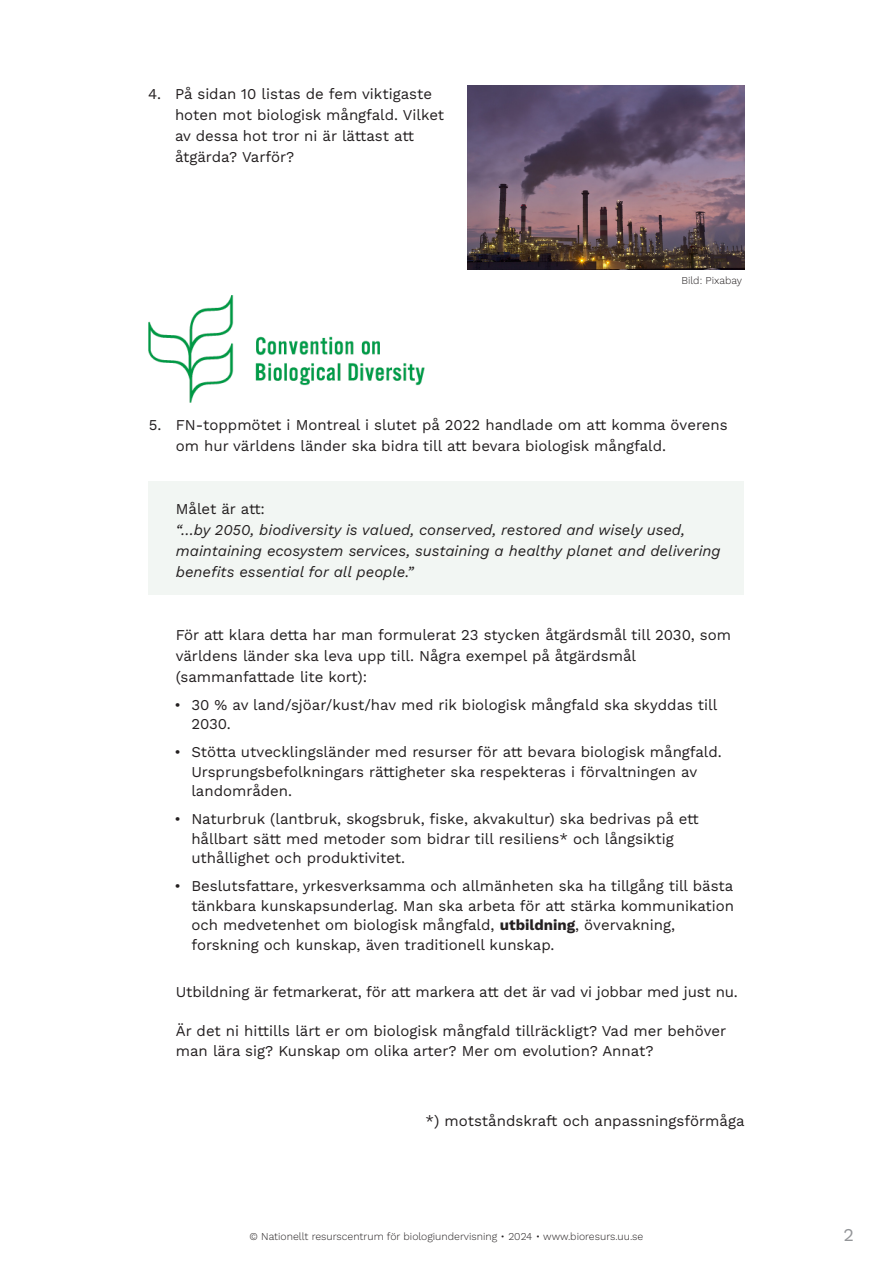
<style>
.page{position:relative;width:893px;height:1263px;background:#fff}
.page>*{position:absolute;margin:0;border:0;box-sizing:border-box;transform-origin:0 0}
.t1{font:18px "Work Sans";color:#939598}
.Punktlista{font:15px/19.5px "Work Sans";color:#231f20}
.t2{font:italic 15px/21px "Work Sans";color:#231f20}
.Foto{font:300 10.5px "Work Sans";color:#231f20}
.s1{font-style:normal}
.s2{font-weight:700}
</style>
<div class="page">
<div style="left:148px;top:482px;width:595px;height:113px;background:#f2f6f3"></div>
<img style="left:468px;top:85px;width:276px;height:184px">
<img style="left:149px;top:295px;width:276px;height:108px">
<p class="Punktlista" style="left:175px;top:83px;width:271px;line-height:21px;text-indent:-27px">4. På sidan 10 listas de fem viktigaste hoten mot biologisk mångfald. Vilket av dessa hot tror ni är lättast att åtgärda? Varför?</p>
<p class="Foto" style="left:681px;top:273px;width:62px">Bild: Pixabay</p>
<p class="Punktlista" style="left:176px;top:413px;width:553px;line-height:21px;text-indent:-27px">5. FN-toppmötet i Montreal i slutet på 2022 handlade om att komma överens om hur världens länder ska bidra till att bevara biologisk mångfald.</p>
<p class="t2" style="left:176px;top:497px;width:546px"><span class="s1">Målet är att:<br></span>“…by 2050, biodiversity is valued, conserved, restored and wisely used, maintaining ecosystem services, sustaining a healthy planet and delivering benefits essential for all people.”</p>
<p class="Punktlista" style="left:176px;top:623px;width:557px;line-height:21px">För att klara detta har man formulerat 23 stycken åtgärdsmål till 2030, som världens länder ska leva upp till. Några exempel på åtgärdsmål (sammanfattade lite kort):</p>
<p class="Punktlista" style="left:191px;top:694px;width:527px;text-indent:-17px">• 30 % av land/sjöar/kust/hav med rik biologisk mångfald ska skyddas till<br>2030.</p>
<p class="Punktlista" style="left:191px;top:742px;width:532px;text-indent:-17px">• Stötta utvecklingsländer med resurser för att bevara biologisk mångfald.<br>Ursprungsbefolkningars rättigheter ska respekteras i förvaltningen av landområden.</p>
<p class="Punktlista" style="left:191px;top:809px;width:509px;text-indent:-17px">• Naturbruk (lantbruk, skogsbruk, fiske, akvakultur) ska bedrivas på ett hållbart sätt med metoder som bidrar till resiliens* och långsiktig uthållighet och produktivitet.</p>
<p class="Punktlista" style="left:191px;top:876px;width:544px;text-indent:-17px">• Beslutsfattare, yrkesverksamma och allmänheten ska ha tillgång till bästa tänkbara kunskapsunderlag. Man ska arbeta för att stärka kommunikation och medvetenhet om biologisk mångfald, <span class="s2">utbildning</span>, övervakning, forskning och kunskap, även traditionell kunskap.</p>
<p class="Punktlista" style="left:176px;top:982px;width:564px">Utbildning är fetmarkerat, för att markera att det är vad vi jobbar med just nu.</p>
<p class="Punktlista" style="left:176px;top:1021px;width:552px">Är det ni hittills lärt er om biologisk mångfald tillräckligt? Vad mer behöver man lära sig? Kunskap om olika arter? Mer om evolution? Annat?</p>
<p class="Punktlista" style="left:426px;top:1110px;width:320px">*) motståndskraft och anpassningsförmåga</p>
<p class="Foto" style="left:250px;top:1229px;width:395px">© Nationellt resurscentrum för biologiundervisning • 2024 • www.bioresurs.uu.se</p>
<p class="t1" style="left:843px;top:1221px;width:12px">2</p>
</div>
